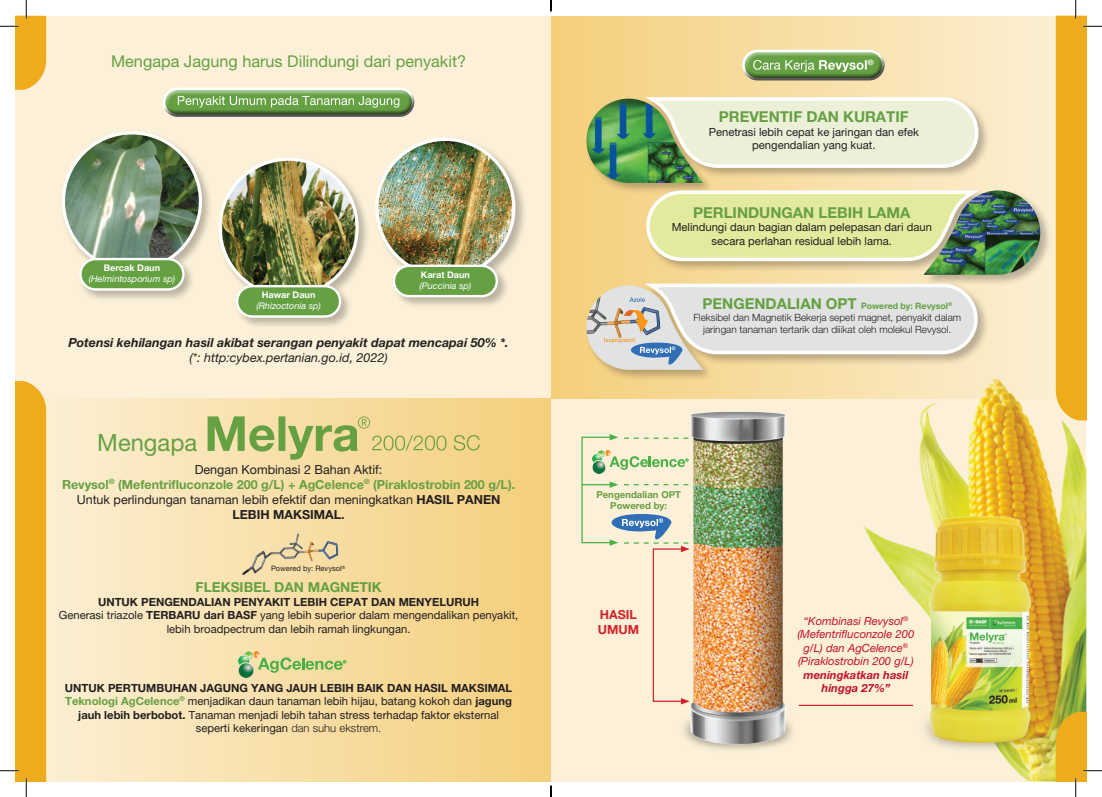
<style>
.page{position:relative;width:1102px;height:797px;background:#fff}
.page>*{position:absolute;margin:0;border:0;box-sizing:border-box;transform-origin:0 0}
.t1{font:23.75px "Helvetica Neue LT Pro";color:#65a042}
.t2{font:16.25px "Helvetica Neue LT Pro";color:#65a042}
.t3{font:700 15px "Helvetica Neue LT Pro";color:#65a042}
.t4{font:700 13.75px "Helvetica Neue LT Pro";color:#65a042}
.t5{font:12.5px/15px "Helvetica Neue LT Pro";color:#231f20;text-align:center}
.t6{font:italic 700 12.5px "Helvetica Neue LT Pro";color:#231f20}
.t7{font:italic 12.5px "Helvetica Neue LT Pro";color:#231f20}
.t8{font:700 12.5px/15px "Helvetica Neue LT Pro";color:#d1232a}
.t9{font:11.25px/13.5px "Helvetica Neue LT Pro";color:#231f20;text-align:center}
.t10{font:italic 11.25px/13.5px "Helvetica Neue LT Pro";color:#c3102e;text-align:center}
.t11{font:italic 700 11.25px/13.5px "Helvetica Neue LT Pro";color:#c3102e;text-align:center}
.t12{font:300 10px/12px "Helvetica Neue LT Pro";color:#231f20;text-align:center}
.t13{font:700 9.62px/11.2px "Helvetica Neue LT Pro";color:#65a042;text-align:center}
.t14{font:italic 9.12px "Helvetica Neue LT Pro";color:#fff}
.t15{font:700 9.12px "Helvetica Neue LT Pro";color:#fff}
.t16{font:700 8.75px "Helvetica Neue LT Pro";color:#65a042}
.t17{font:7.5px "Helvetica Neue LT Pro";color:#231f20}
.s1{font-weight:700;color:#65a042}
.s2{font-weight:700}
.s3{font-weight:300}
.s4{font-size:15px}
</style>
<div class="page">
<div style="left:16px;top:16px;width:1070px;height:765px;background:#fcf1d8"></div>
<img style="left:813px;top:398px;width:273px;height:383px">
<div style="left:551px;top:16px;width:535px;height:382px;background:linear-gradient(to right,#f5cf7c,#fbf0d5)"></div>
<div style="left:16px;top:398px;width:535px;height:383px;background:linear-gradient(to right,#fbf0d7,#f5cf7b)"></div>
<div style="left:60px;top:129px;width:467px;height:200px;background:#231f20;opacity:.3"></div>
<img style="left:377px;top:139px;width:137px;height:137px;border-radius:68px">
<div style="left:394px;top:266px;width:103px;height:30px;background:#65a042;border-radius:15px"></div>
<div style="left:392px;top:264px;width:106px;height:33px;border:2px solid #fff;border-radius:15px"></div>
<img style="left:64px;top:133px;width:136px;height:137px">
<div style="left:80px;top:259px;width:103px;height:30px;background:#65a042;border-radius:15px"></div>
<div style="left:79px;top:258px;width:105px;height:32px;border:2px solid #fff;border-radius:15px"></div>
<img style="left:222px;top:159px;width:135px;height:137px">
<div style="left:237px;top:286px;width:103px;height:30px;background:#65a042;border-radius:15px"></div>
<div style="left:236px;top:285px;width:105px;height:33px;border:2px solid #fff;border-radius:15px"></div>
<img style="left:239px;top:532px;width:101px;height:44px">
<svg style="left:259px;top:657px;width:87px;height:15px"></svg>
<img style="left:239px;top:651px;width:20px;height:26px">
<div style="left:584px;top:95px;width:467px;height:286px;background:#231f20;opacity:.3"></div>
<img style="left:586px;top:99px;width:117px;height:84px">
<svg style="left:638px;top:95px;width:342px;height:75px"></svg>
<img style="left:932px;top:190px;width:108px;height:85px">
<svg style="left:644px;top:187px;width:333px;height:76px;background:#dbe0a2"></svg>
<svg style="left:586px;top:282px;width:393px;height:88px;background:#dfdbd1"></svg>
<svg style="left:918px;top:710px;width:123px;height:43px"></svg>
<img style="left:922px;top:501px;width:111px;height:246px">
<img style="left:677px;top:397px;width:121px;height:353px">
<svg style="left:612px;top:456px;width:76px;height:14px"></svg>
<img style="left:592px;top:451px;width:18px;height:23px">
<div style="left:581px;top:436px;width:31px;height:107px;border:1px solid #49b045"></div>
<svg style="left:609px;top:434px;width:9px;height:6px"></svg>
<div style="left:652px;top:548px;width:31px;height:154px;border:1px solid #d1232a"></div>
<svg style="left:681px;top:698px;width:8px;height:6px"></svg>
<svg style="left:624px;top:484px;width:64px;height:1px"></svg>
<svg style="left:624px;top:437px;width:64px;height:2px"></svg>
<hr style="left:581px;top:484px;width:30px;height:1px;background:#49b045">
<svg style="left:609px;top:481px;width:9px;height:7px"></svg>
<svg style="left:603px;top:514px;width:86px;height:38px"></svg>
<hr style="left:798px;top:704px;width:114px;height:2px;background:#d1232a">
<svg style="left:207px;top:416px;width:273px;height:43px;background:#d1cb85"></svg>
<div style="left:740px;top:49px;width:145px;height:23px;background:#fff;opacity:.75"></div>
<div style="left:740px;top:54px;width:145px;height:28px;background:#231f20;opacity:.75"></div>
<div style="left:161px;top:85px;width:254px;height:23px;background:#fff;opacity:.75"></div>
<div style="left:161px;top:91px;width:254px;height:28px;background:#231f20;opacity:.75"></div>
<svg style="left:0;top:0;width:46px;height:90px"></svg>
<svg style="left:0;top:381px;width:46px;height:416px"></svg>
<svg style="left:1055px;top:0;width:46px;height:420px"></svg>
<svg style="left:1055px;top:711px;width:46px;height:86px"></svg>
<svg style="left:550px;top:785px;width:1px;height:12px"></svg>
<h2 class="t2" style="left:111px;top:51px;width:356px">Mengapa Jagung harus Dilindungi dari penyakit?</h2>
<p class="t15" style="left:104px;top:262px;width:58px">Bercak Daun</p>
<p class="t14" style="left:89px;top:273px;width:88px">(Helmintosporium sp)</p>
<p class="t15" style="left:262px;top:289px;width:55px">Hawar Daun</p>
<p class="t14" style="left:256px;top:300px;width:66px">(Rhizoctonia sp)</p>
<p class="t15" style="left:421px;top:269px;width:51px">Karat Daun</p>
<p class="t14" style="left:419px;top:280px;width:53px">(Puccinia sp)</p>
<p class="t6" style="left:68px;top:335px;width:442px">Potensi kehilangan hasil akibat serangan penyakit dapat mencapai 50% *.</p>
<p class="t7" style="left:189px;top:350px;width:199px">(*: http:cybex.pertanian.go.id, 2022)</p>
<h1 class="t1" style="left:97px;top:428px;width:101px">Mengapa</h1>
<p class="t5" style="left:62px;top:461px;width:454px">Dengan Kombinasi 2 Bahan Aktif:<br><span class="s1">Revysol</span><sup>®</sup> <span class="s1">(Mefentrifluconzole 200 g/L) + AgCelence</span><sup>®</sup> <span class="s1">(Piraklostrobin 200 g/L).<br></span>Untuk perlindungan tanaman lebih efektif dan meningkatkan <span class="s2">HASIL PANEN LEBIH MAKSIMAL.</span></p>
<p class="t17" style="left:271px;top:564px;width:76px">Powered by: Revysol<sup>®</sup></p>
<p class="t4" style="left:195px;top:579px;width:188px">FLEKSIBEL DAN MAGNETIK</p>
<p class="t9" style="left:59px;top:595px;width:461px"><span class="s2">UNTUK PENGENDALIAN PENYAKIT LEBIH CEPAT DAN MENYELURUH<br></span>Generasi triazole <span class="s2">TERBARU dari BASF</span> yang lebih superior dalam mengendalikan penyakit, lebih broadpectrum dan lebih ramah lingkungan.</p>
<p class="t9" style="left:65px;top:680px;width:449px"><span class="s2">UNTUK PERTUMBUHAN JAGUNG YANG JAUH LEBIH BAIK DAN HASIL MAKSIMAL </span><span class="s1">Teknologi AgCelence</span><sup>®</sup> menjadikan daun tanaman lebih hijau, batang kokoh dan <span class="s2">jagung jauh lebih berbobot.</span> Tanaman menjadi lebih tahan stress terhadap faktor eksternal seperti kekeringan <span class="s3">dan suhu ekstrem.</span></p>
<h3 class="t3" style="left:718px;top:108px;width:191px">PREVENTIF DAN KURATIF</h3>
<p class="t9" style="left:708px;top:125px;width:212px">Penetrasi lebih cepat ke jaringan dan efek pengendalian yang kuat.</p>
<h3 class="t3" style="left:693px;top:203px;width:219px">PERLINDUNGAN LEBIH LAMA</h3>
<p class="t9" style="left:671px;top:220px;width:262px">Melindungi daun bagian dalam pelepasan dari daun secara perlahan residual lebih lama.</p>
<p class="t16" style="left:702px;top:301px;width:251px"><span class="s4">PENGENDALIAN OPT</span> Powered by: Revysol<sup>®</sup></p>
<p class="t12" style="left:693px;top:311px;width:269px">Fleksibel dan Magnetik Bekerja sepeti magnet, penyakit dalam jaringan tanaman tertarik dan diiikat oleh molekul Revysol.</p>
<p class="t13" style="left:596px;top:488px;width:86px">Pengendalian OPT<br>Powered by:</p>
<p class="t8" style="left:597px;top:606px;width:43px">HASIL<br>UMUM</p>
<p class="t10" style="left:797px;top:614px;width:118px">“Kombinasi Revysol<sup>® </sup>(Mefentrifluconzole 200 g/L) dan AgCelence<sup>® </sup>(Piraklostrobin 200 g/L)</p>
<p class="t11" style="left:803px;top:667px;width:106px">meningkatkan hasil hingga 27%”</p>
</div>
